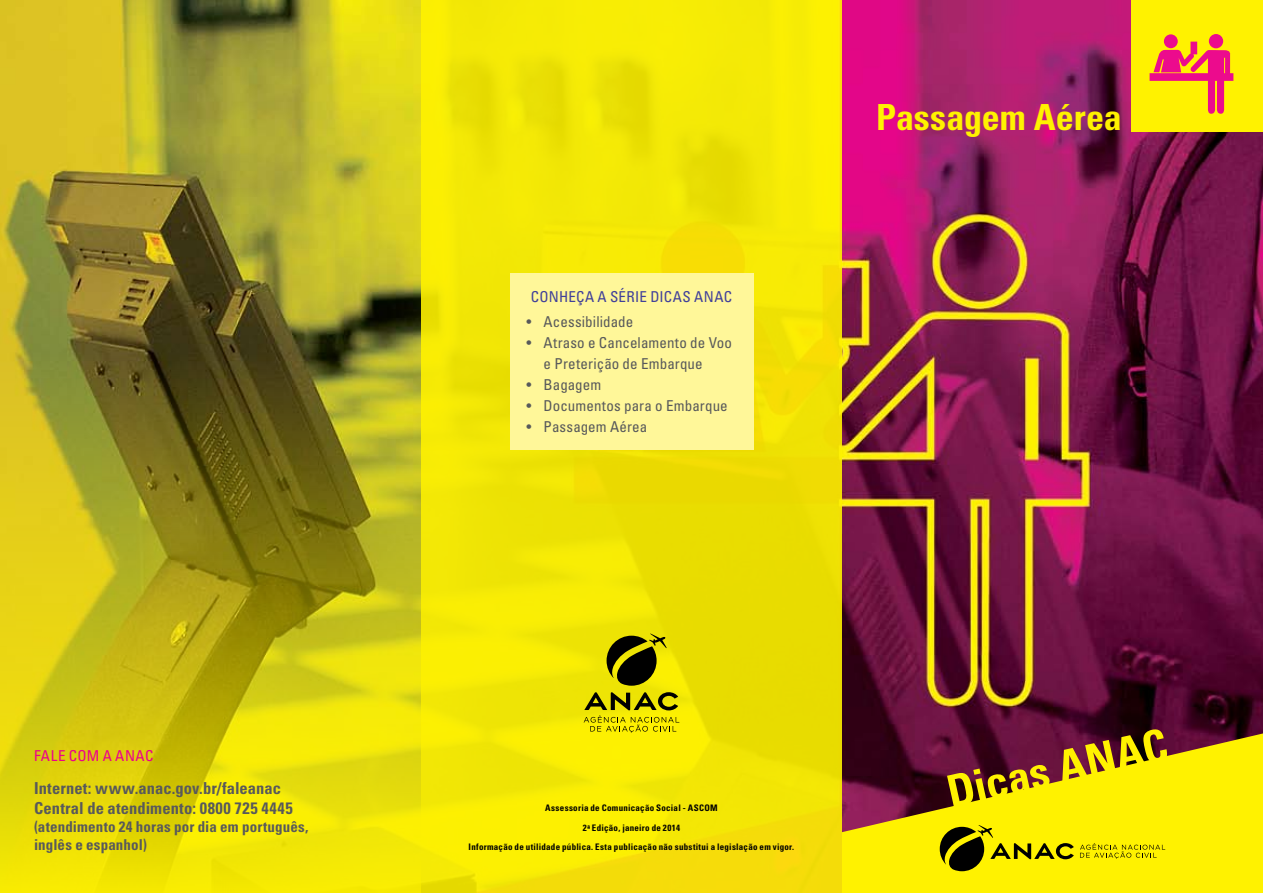
<style>
.page{position:relative;width:1263px;height:893px;background:#fff}
.page>*{position:absolute;margin:0;border:0;box-sizing:border-box;transform-origin:0 0}
.t1{font:700 condensed 45px "Univers LT Std";color:#fff200}
.t2{font:700 condensed 36px "Univers LT Std";color:#fff200}
.t3{font:700 condensed 16.5px/19.8px "Univers LT Std";letter-spacing:.01em;color:#58595b}
.t4{font:condensed 15px/21px "Univers LT Std";letter-spacing:.005em;color:#58595b}
.t5{font:700 condensed 15px/18px "Univers LT Std";letter-spacing:.01em;color:#58595b}
.t6{font:condensed 15px "Univers LT Std";letter-spacing:.02em;color:#414099}
.t7{font:condensed 15px "Univers LT Std";letter-spacing:.03em;color:#ec008c}
.t8{font:700 condensed 9px/19.4px "Univers LT Std";letter-spacing:.025em;color:#000;text-align:center}
</style>
<div class="page">
<img style="left:0;top:0;width:1263px;height:733px">
<svg style="left:0;top:354px;width:421px;height:539px;background:#bcb212"></svg>
<svg style="left:842px;top:733px;width:421px;height:160px;background:#c2a110"></svg>
<div style="left:1131px;top:0;width:132px;height:131px;background:#fff200"></div>
<div style="left:1164px;top:34px;width:14px;height:14px;background:#ec0b8d;border-radius:50%"></div>
<div style="left:1209px;top:34px;width:14px;height:14px;background:#ec0b8d;border-radius:50%"></div>
<svg style="left:1149px;top:42px;width:84px;height:72px"></svg>
<svg style="left:940px;top:825px;width:134px;height:46px;background:#b1a800"></svg>
<svg style="left:1080px;top:843px;width:85px;height:16px"></svg>
<div style="left:421px;top:0;width:421px;height:893px;background:#f3e704"></div>
<svg style="left:606px;top:634px;width:61px;height:52px"></svg>
<svg style="left:584px;top:692px;width:95px;height:41px"></svg>
<div style="left:510px;top:273px;width:243px;height:176px;background:#fff799"></div>
<h3 class="t7" style="left:34px;top:746px;width:121px">FALE COM A ANAC</h3>
<h3 class="t3" style="left:34px;top:778px;width:260px">Internet: www.anac.gov.br/faleanac<br>Central de atendimento: 0800 725 4445</h3>
<h3 class="t5" style="left:34px;top:817px;width:276px">(atendimento 24 horas por dia em português, inglês e espanhol)</h3>
<h3 class="t6" style="left:531px;top:287px;width:203px">CONHEÇA A SÉRIE DICAS ANAC</h3>
<h3 class="t4" style="left:527px;top:311px;width:108px">• Acessibilidade</h3>
<h3 class="t4" style="left:544px;top:332px;width:190px;text-indent:-17px">• Atraso e Cancelamento de Voo e Preterição de Embarque</h3>
<h3 class="t4" style="left:527px;top:374px;width:76px">• Bagagem</h3>
<h3 class="t4" style="left:527px;top:395px;width:203px">• Documentos para o Embarque</h3>
<h3 class="t4" style="left:527px;top:416px;width:122px">• Passagem Aérea</h3>
<h2 class="t2" style="left:876px;top:95px;width:247px">Passagem Aérea</h2>
<p class="t8" style="left:469px;top:798px;width:327px">Assessoria de Comunicação Social - ASCOM<br>2<sup>a</sup> Edição, janeiro de 2014<br>Informação de utilidade pública. Esta publicação não substitui a legislação em vigor.</p>
<h1 class="t1" style="left:941px;top:766px;width:226px;rotate:-13deg">Dicas ANAC</h1>
</div>
